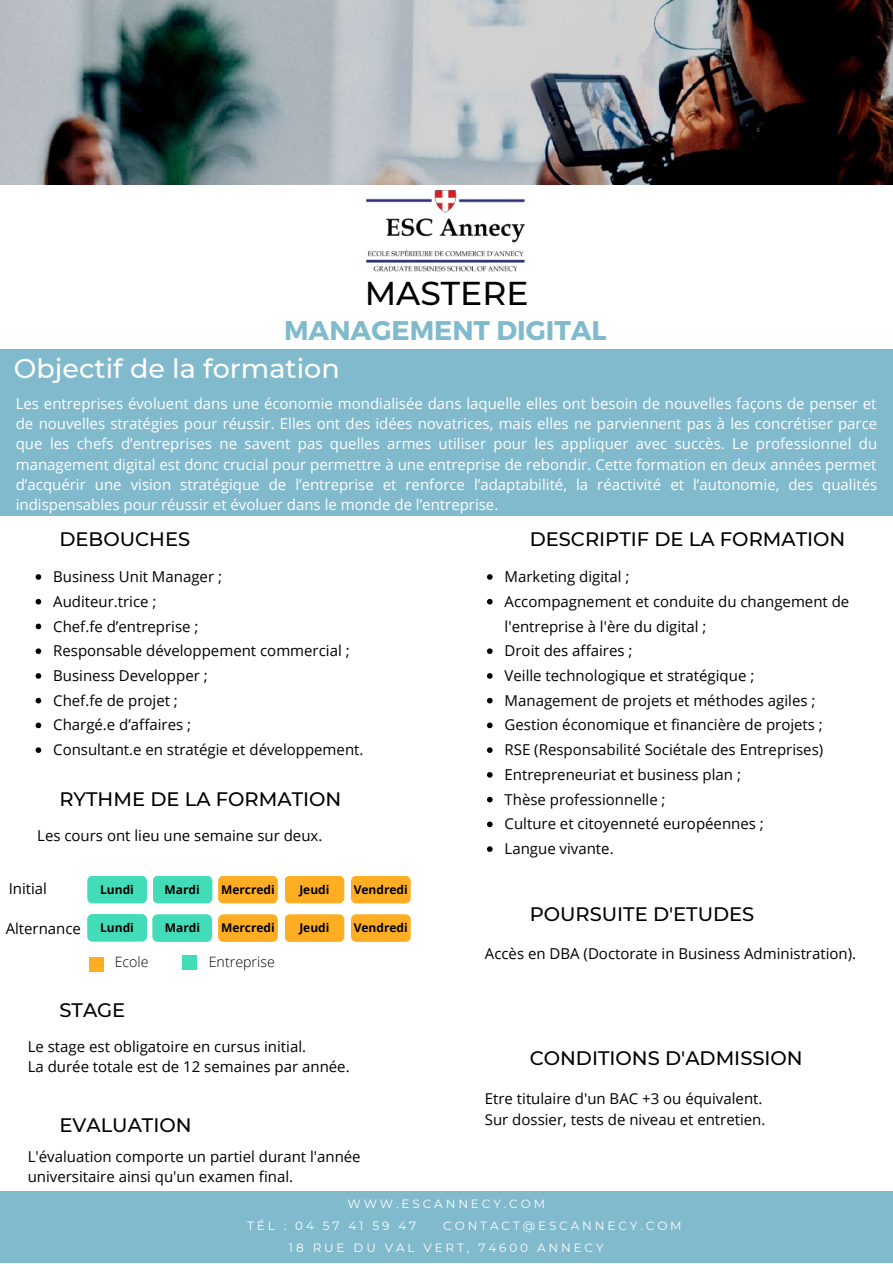
<style>
.page{position:relative;width:893px;height:1264px;background:#fff}
.page>*{position:absolute;margin:0;border:0;box-sizing:border-box;transform-origin:0 0}
.t1{font:500 33px "Montserrat";color:#000}
.t2{font:500 27px "Montserrat";color:#fff}
.t3{font:700 27px "Montserrat";color:#81bacd}
.t4{font:500 19.5px "Montserrat";color:#000}
.t5{font:15px/24.8px "Open Sans";color:#000}
.t6{font:15px/20.2px "Open Sans";color:#fff;text-align:justify}
.t7{font:300 14.25px "Open Sans";color:#000}
.t8{font:12px/22px "Montserrat";letter-spacing:.24em;color:#fff}
.t9{font:700 12px "Open Sans";color:#000}
</style>
<div class="page">
<div style="left:0;top:1191px;width:892px;height:71px;background:#81bacd"></div>
<div style="left:0;top:349px;width:892px;height:166px;background:#81bacd"></div>
<div style="left:87px;top:875px;width:60px;height:28px;background:#42ddb8;border-radius:5px"></div>
<div style="left:153px;top:875px;width:59px;height:28px;background:#42ddb8;border-radius:5px"></div>
<div style="left:218px;top:875px;width:60px;height:28px;background:#ffae23;border-radius:5px"></div>
<div style="left:284px;top:875px;width:60px;height:28px;background:#ffae23;border-radius:5px"></div>
<div style="left:351px;top:875px;width:59px;height:28px;background:#ffae23;border-radius:5px"></div>
<div style="left:87px;top:914px;width:60px;height:27px;background:#42ddb8;border-radius:5px"></div>
<div style="left:152px;top:914px;width:60px;height:27px;background:#42ddb8;border-radius:5px"></div>
<div style="left:218px;top:914px;width:60px;height:27px;background:#ffae23;border-radius:5px"></div>
<div style="left:284px;top:914px;width:60px;height:27px;background:#ffae23;border-radius:5px"></div>
<div style="left:351px;top:914px;width:59px;height:27px;background:#ffae23;border-radius:5px"></div>
<div style="left:89px;top:956px;width:15px;height:15px;background:#ffae23"></div>
<div style="left:183px;top:955px;width:14px;height:15px;background:#42ddb8"></div>
<svg style="left:36px;top:574px;width:5px;height:5px"></svg>
<svg style="left:36px;top:599px;width:5px;height:5px"></svg>
<svg style="left:36px;top:623px;width:5px;height:6px"></svg>
<svg style="left:36px;top:648px;width:5px;height:6px"></svg>
<svg style="left:36px;top:673px;width:5px;height:5px"></svg>
<svg style="left:36px;top:698px;width:5px;height:5px"></svg>
<svg style="left:36px;top:722px;width:5px;height:6px"></svg>
<svg style="left:36px;top:747px;width:5px;height:6px"></svg>
<svg style="left:487px;top:574px;width:5px;height:5px"></svg>
<svg style="left:487px;top:599px;width:5px;height:5px"></svg>
<svg style="left:487px;top:648px;width:5px;height:6px"></svg>
<svg style="left:487px;top:673px;width:5px;height:5px"></svg>
<svg style="left:487px;top:698px;width:5px;height:5px"></svg>
<svg style="left:487px;top:722px;width:5px;height:6px"></svg>
<svg style="left:487px;top:747px;width:5px;height:6px"></svg>
<svg style="left:487px;top:772px;width:5px;height:5px"></svg>
<svg style="left:487px;top:796px;width:5px;height:6px"></svg>
<svg style="left:487px;top:821px;width:5px;height:6px"></svg>
<svg style="left:487px;top:846px;width:5px;height:6px"></svg>
<img style="left:366px;top:184px;width:159px;height:88px">
<img style="left:0;top:0;width:892px;height:184px">
<h1 class="t1" style="left:365px;top:273px;width:165px">MASTERE</h1>
<h2 class="t3" style="left:284px;top:313px;width:324px">MANAGEMENT DIGITAL</h2>
<h2 class="t2" style="left:14px;top:351px;width:327px">Objectif de la formation</h2>
<p class="t6" style="left:16px;top:393px;width:863px">Les entreprises évoluent dans une économie mondialisée dans laquelle elles ont besoin de nouvelles façons de penser et de nouvelles stratégies pour réussir. Elles ont des idées novatrices, mais elles ne parviennent pas à les concrétiser parce que les chefs d’entreprises ne savent pas quelles armes utiliser pour les appliquer avec succès. Le professionnel du management digital est donc crucial pour permettre à une entreprise de rebondir. Cette formation en deux années permet d’acquérir une vision stratégique de l’entreprise et renforce l’adaptabilité, la réactivité et l’autonomie, des qualités indispensables pour réussir et évoluer dans le monde de l’entreprise.</p>
<h3 class="t4" style="left:59px;top:527px;width:132px">DEBOUCHES</h3>
<h3 class="t4" style="left:529px;top:527px;width:317px">DESCRIPTIF DE LA FORMATION</h3>
<p class="t5" style="left:53px;top:564px;width:312px">Business Unit Manager ;<br>Auditeur.trice ;<br>Chef.fe d’entreprise ;<br>Responsable développement commercial ;<br>Business Developper ;<br>Chef.fe de projet ;<br>Chargé.e d’affaires ;<br>Consultant.e en stratégie et développement.</p>
<p class="t5" style="left:504px;top:564px;width:346px">Marketing digital ;<br>Accompagnement et conduite du changement de l'entreprise à l'ère du digital ;<br>Droit des affaires ;<br>Veille technologique et stratégique ; Management de projets et méthodes agiles ; Gestion économique et financière de projets ; RSE (Responsabilité Sociétale des Entreprises)<br>Entrepreneuriat et business plan ;<br>Thèse professionnelle ;<br>Culture et citoyenneté européennes ;<br>Langue vivante.</p>
<h3 class="t4" style="left:59px;top:787px;width:283px">RYTHME DE LA FORMATION</h3>
<p class="t5" style="left:37px;top:823px;width:286px">Les cours ont lieu une semaine sur deux.</p>
<p class="t5" style="left:9px;top:875px;width:40px">Initial</p>
<p class="t5" style="left:6px;top:915px;width:77px">Alternance</p>
<p class="t9" style="left:100px;top:881px;width:35px">Lundi</p>
<p class="t9" style="left:100px;top:919px;width:35px">Lundi</p>
<p class="t9" style="left:164px;top:880px;width:37px">Mardi</p>
<p class="t9" style="left:165px;top:919px;width:37px">Mardi</p>
<p class="t9" style="left:221px;top:880px;width:55px">Mercredi</p>
<p class="t9" style="left:299px;top:881px;width:32px">Jeudi</p>
<p class="t9" style="left:299px;top:919px;width:32px">Jeudi</p>
<p class="t9" style="left:354px;top:880px;width:56px">Vendredi</p>
<p class="t9" style="left:221px;top:919px;width:55px">Mercredi</p>
<p class="t9" style="left:354px;top:919px;width:56px">Vendredi</p>
<p class="t7" style="left:115px;top:952px;width:35px">Ecole</p>
<p class="t7" style="left:209px;top:952px;width:67px">Entreprise</p>
<h3 class="t4" style="left:59px;top:997px;width:67px">STAGE</h3>
<p class="t5" style="left:28px;top:1035px;width:323px;line-height:20.4px">Le stage est obligatoire en cursus initial.<br>La durée totale est de 12 semaines par année.</p>
<h3 class="t4" style="left:59px;top:1113px;width:134px">EVALUATION</h3>
<p class="t5" style="left:28px;top:1145px;width:334px;line-height:20.4px">L'évaluation comporte un partiel durant l'année universitaire ainsi qu'un examen final.</p>
<h3 class="t4" style="left:529px;top:901px;width:226px">POURSUITE D'ETUDES</h3>
<p class="t5" style="left:485px;top:941px;width:373px">Accès en DBA (Doctorate in Business Administration).</p>
<h3 class="t4" style="left:529px;top:1046px;width:274px">CONDITIONS D'ADMISSION</h3>
<p class="t5" style="left:485px;top:1088px;width:282px;line-height:20.4px">Etre titulaire d'un BAC +3 ou équivalent.<br>Sur dossier, tests de niveau et entretien.</p>
<p class="t8" style="left:247px;top:1193px;width:299px;text-indent:100px">WWW.ESCANNECY.COM<br>TÉL : 04 57 41 59 47</p>
<p class="t8" style="left:289px;top:1215px;width:394px;text-indent:154px">CONTACT@ESCANNECY.COM<br>18 RUE DU VAL VERT, 74600 ANNECY</p>
</div>
